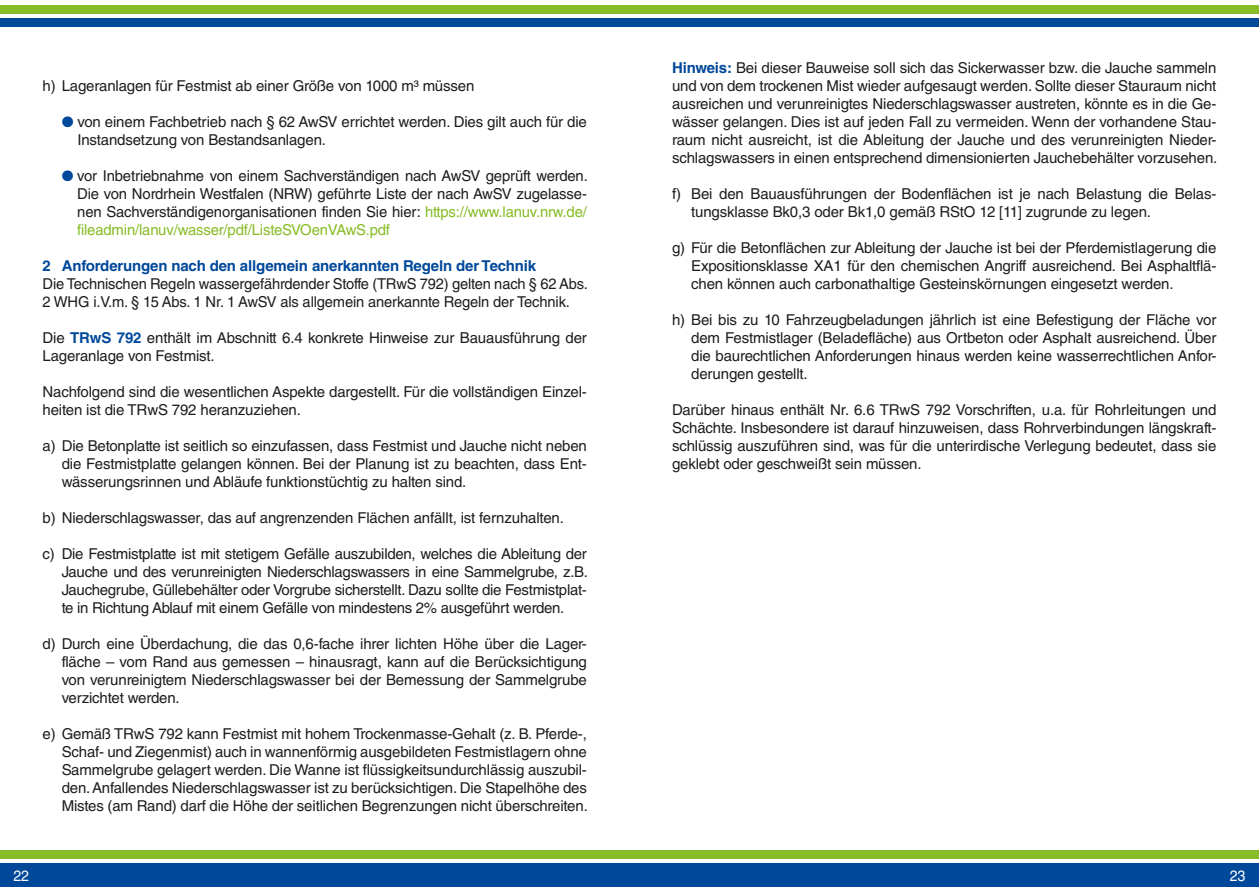
<style>
.page{position:relative;width:1259px;height:893px;background:#fff}
.page>*{position:absolute;margin:0;border:0;box-sizing:border-box;transform-origin:0 0}
.t1{font:15px/18px "Helvetica LT Std";letter-spacing:-.01em;color:#1d1d1b;text-align:justify}
.t2{font:700 15px "Helvetica LT Std";letter-spacing:-.01em;color:#00489a}
.t3{font:15px "Helvetica LT Std";color:#fff;scale:.95 1}
.s1{color:#00489a}
.s2{color:#86bc25}
.s3{font-weight:700;color:#00489a}
</style>
<div class="page">
<div style="left:0;top:864px;width:1259px;height:23px;background:#00489a"></div>
<div style="left:0;top:850px;width:1259px;height:8px;background:#86bc25"></div>
<div style="left:0;top:18px;width:1259px;height:9px;background:#00489a"></div>
<div style="left:0;top:6px;width:1259px;height:8px;background:#86bc25"></div>
<p class="t1" style="left:43px;top:77px;width:433px">h) Lageranlagen für Festmist ab einer Größe von 1000 m³ müssen</p>
<p class="t1" style="left:77px;top:113px;width:511px;text-indent:-16px"><span class="s1">●</span> von einem Fachbetrieb nach § 62 AwSV errichtet werden. Dies gilt auch für die<br>Instandsetzung von Bestandsanlagen.</p>
<p class="t1" style="left:77px;top:167px;width:512px;text-indent:-16px"><span class="s1">●</span> vor Inbetriebnahme von einem Sachverständigen nach AwSV geprüft werden.<br>Die von Nordrhein Westfalen (NRW) geführte Liste der nach AwSV zugelasse&shy;nen Sachverständigenorganisationen finden Sie hier: <span class="s2">https://www.lanuv.nrw.de/ fileadmin/lanuv/wasser/pdf/ListeSVOenVAwS.pdf</span></p>
<p class="t2" style="left:43px;top:257px;width:495px">2 Anforderungen nach den allgemein anerkannten Regeln der Technik</p>
<p class="t1" style="left:43px;top:275px;width:547px">Die Technischen Regeln wassergefährdender Stoffe (TRwS 792) gelten nach § 62 Abs.<br>2 WHG i.V.m. § 15 Abs. 1 Nr. 1 AwSV als allgemein anerkannte Regeln der Technik.</p>
<p class="t1" style="left:43px;top:329px;width:546px">Die <span class="s3">TRwS 792</span> enthält im Abschnitt 6.4 konkrete Hinweise zur Bauausführung der<br>Lageranlage von Festmist.</p>
<p class="t1" style="left:43px;top:383px;width:546px">Nachfolgend sind die wesentlichen Aspekte dargestellt. Für die vollständigen Einzel&shy;heiten ist die TRwS 792 heranzuziehen.</p>
<p class="t1" style="left:62px;top:437px;width:527px;text-indent:-19px">a) Die Betonplatte ist seitlich so einzufassen, dass Festmist und Jauche nicht neben die Festmistplatte gelangen können. Bei der Planung ist zu beachten, dass Ent&shy;wässerungsrinnen und Abläufe funktionstüchtig zu halten sind.</p>
<p class="t1" style="left:43px;top:509px;width:523px">b) Niederschlagswasser, das auf angrenzenden Flächen anfällt, ist fernzuhalten.</p>
<p class="t1" style="left:62px;top:545px;width:528px;text-indent:-19px">c) Die Festmistplatte ist mit stetigem Gefälle auszubilden, welches die Ableitung der Jauche und des verunreinigten Niederschlagswassers in eine Sammelgrube, z.B.<br>Jauchegrube, Güllebehälter oder Vorgrube sicherstellt. Dazu sollte die Festmistplat&shy;te in Richtung Ablauf mit einem Gefälle von mindestens 2% ausgeführt werden.</p>
<p class="t1" style="left:62px;top:635px;width:527px;text-indent:-19px">d) Durch eine Überdachung, die das 0,6-fache ihrer lichten Höhe über die Lager&shy;fläche – vom Rand aus gemessen – hinausragt, kann auf die Berücksichtigung von verunreinigtem Niederschlagswasser bei der Bemessung der Sammelgrube verzichtet werden.</p>
<p class="t1" style="left:62px;top:725px;width:527px;text-indent:-19px">e) Gemäß TRwS 792 kann Festmist mit hohem Trockenmasse-Gehalt (z. B. Pferde-, Schaf- und Ziegenmist) auch in wannenförmig ausgebildeten Festmistlagern ohne Sammelgrube gelagert werden. Die Wanne ist flüssigkeitsundurchlässig auszubil&shy;den. Anfallendes Niederschlagswasser ist zu berücksichtigen. Die Stapelhöhe des Mistes (am Rand) darf die Höhe der seitlichen Begrenzungen nicht überschreiten.</p>
<p class="t1" style="left:672px;top:59px;width:547px"><span class="s3">Hinweis:</span> Bei dieser Bauweise soll sich das Sickerwasser bzw. die Jauche sammeln und von dem trockenen Mist wieder aufgesaugt werden. Sollte dieser Stauraum nicht ausreichen und verunreinigtes Niederschlagswasser austreten, könnte es in die Ge&shy;wässer gelangen. Dies ist auf jeden Fall zu vermeiden. Wenn der vorhandene Stau&shy;raum nicht ausreicht, ist die Ableitung der Jauche und des verunreinigten Nieder&shy;schlagswassers in einen entsprechend dimensionierten Jauchebehälter vorzusehen.</p>
<p class="t1" style="left:691px;top:185px;width:527px;text-indent:-19px">f) Bei den Bauausführungen der Bodenflächen ist je nach Belastung die Belas&shy;tungsklasse Bk0,3 oder Bk1,0 gemäß RStO 12 [11] zugrunde zu legen.</p>
<p class="t1" style="left:691px;top:239px;width:527px;text-indent:-19px">g) Für die Betonflächen zur Ableitung der Jauche ist bei der Pferdemistlagerung die Expositionsklasse XA1 für den chemischen Angriff ausreichend. Bei Asphaltflä&shy;chen können auch carbonathaltige Gesteinskörnungen eingesetzt werden.</p>
<p class="t1" style="left:691px;top:311px;width:527px;text-indent:-19px">h) Bei bis zu 10 Fahrzeugbeladungen jährlich ist eine Befestigung der Fläche vor dem Festmistlager (Beladefläche) aus Ortbeton oder Asphalt ausreichend. Über die baurechtlichen Anforderungen hinaus werden keine wasserrechtlichen Anfor&shy;derungen gestellt.</p>
<p class="t1" style="left:672px;top:401px;width:546px">Darüber hinaus enthält Nr. 6.6 TRwS 792 Vorschriften, u.a. für Rohrleitungen und Schächte. Insbesondere ist darauf hinzuweisen, dass Rohrverbindungen längskraft&shy;schlüssig auszuführen sind, was für die unterirdische Verlegung bedeutet, dass sie geklebt oder geschweißt sein müssen.</p>
<p class="t3" style="left:13px;top:867px;width:18px">22</p>
<p class="t3" style="left:1229px;top:867px;width:18px">23</p>
</div>
